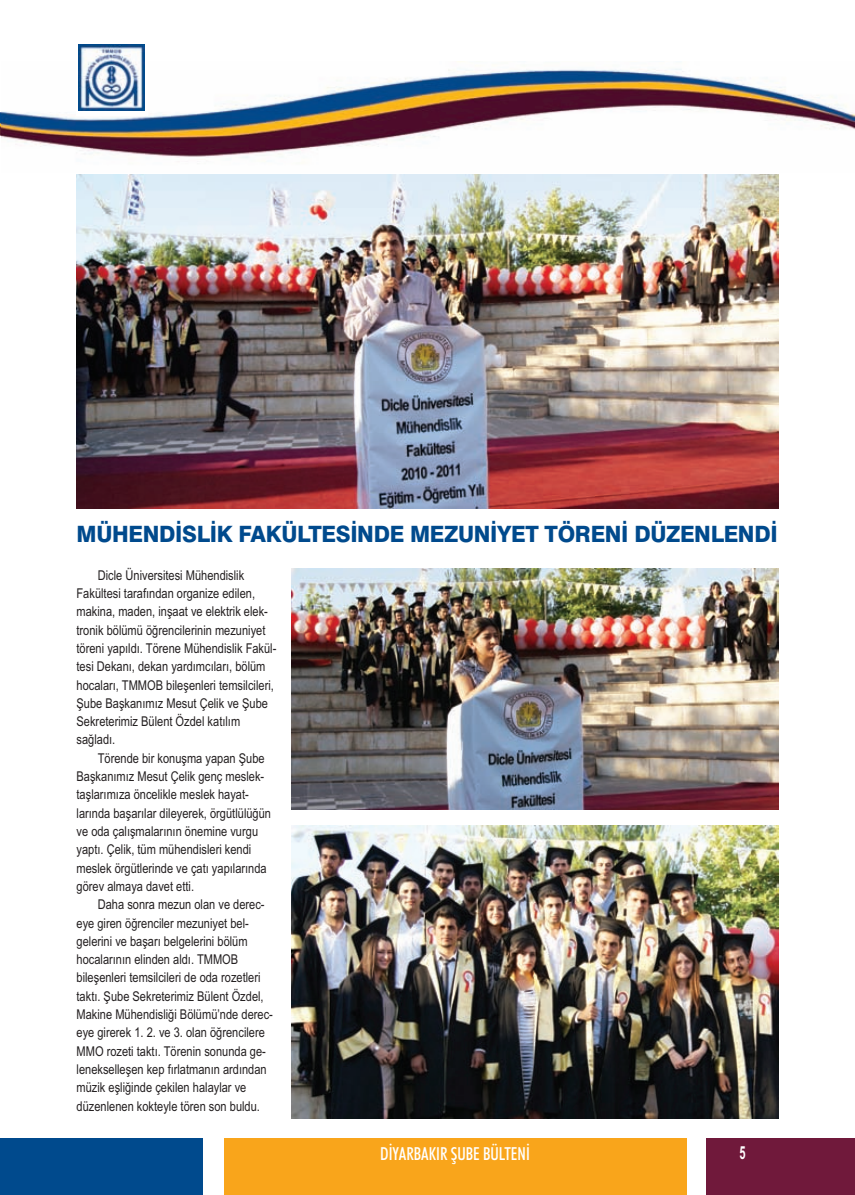
<style>
.page{position:relative;width:855px;height:1195px;background:#fff}
.page>*{position:absolute;margin:0;border:0;box-sizing:border-box;transform-origin:0 0}
.t1{font:800 22.5px "Swiss 721 BT";letter-spacing:-.015em;color:#004a8d}
.t2{font:500 condensed 18px "Futura BT";color:#fff;scale:.95 1}
.t3{font:700 18px "Arial Narrow";color:#fff;scale:.75 1}
.t4{font:13.5px/18.3px "Arial Narrow";color:#231f20}
</style>
<div class="page">
<img style="left:1px;top:61px;width:853px;height:97px">
<div style="left:77px;top:43px;width:71px;height:73px;background:linear-gradient(to right,#fff,#fff)"></div>
<img style="left:79px;top:45px;width:65px;height:66px">
<div style="left:224px;top:1138px;width:462px;height:56px;background:#f9a51b"></div>
<div style="left:0;top:1139px;width:202px;height:56px;background:#004a8d"></div>
<div style="left:706px;top:1138px;width:149px;height:56px;background:#70193b"></div>
<img style="left:77px;top:174px;width:701px;height:334px">
<img style="left:291px;top:569px;width:487px;height:240px">
<img style="left:291px;top:826px;width:487px;height:292px">
<h1 class="t1" style="left:77px;top:521px;width:702px">MÜHENDİSLİK FAKÜLTESİNDE MEZUNİYET TÖRENİ DÜZENLENDİ</h1>
<p class="t4" style="left:77px;top:566px;width:201px;text-indent:21px">Dicle Üniversitesi Mühendislik Fakültesi tarafından organize edilen, makina, maden, inşaat ve elektrik elek&shy;tronik bölümü öğrencilerinin mezuniyet töreni yapıldı. Törene Mühendislik Fakül&shy;tesi Dekanı, dekan yardımcıları, bölüm hocaları, TMMOB bileşenleri temsilcileri, Şube Başkanımız Mesut Çelik ve Şube Sekreterimiz Bülent Özdel katılım sağladı.</p>
<p class="t4" style="left:77px;top:749px;width:196px;text-indent:21px">Törende bir konuşma yapan Şube Başkanımız Mesut Çelik genç meslek&shy;taşlarımıza öncelikle meslek hayat&shy;larında başarılar dileyerek, örgütlülüğün ve oda çalışmalarının önemine vurgu yaptı. Çelik, tüm mühendisleri kendi meslek örgütlerinde ve çatı yapılarında görev almaya davet etti.</p>
<p class="t4" style="left:77px;top:895px;width:198px;text-indent:21px">Daha sonra mezun olan ve derec&shy;eye giren öğrenciler mezuniyet bel&shy;gelerini ve başarı belgelerini bölüm hocalarının elinden aldı. TMMOB bileşenleri temsilcileri de oda rozetleri taktı. Şube Sekreterimiz Bülent Özdel, Makine Mühendisliği Bölümü’nde derec&shy;eye girerek 1. 2. ve 3. olan öğrencilere MMO rozeti taktı. Törenin sonunda ge&shy;lenekselleşen kep fırlatmanın ardından müzik eşliğinde çekilen halaylar ve düzenlenen kokteyle tören son buldu.</p>
<h2 class="t2" style="left:380px;top:1143px;width:159px">DİYARBAKIR ŞUBE BÜLTENİ</h2>
<h2 class="t3" style="left:739px;top:1142px;width:10px">5</h2>
</div>
